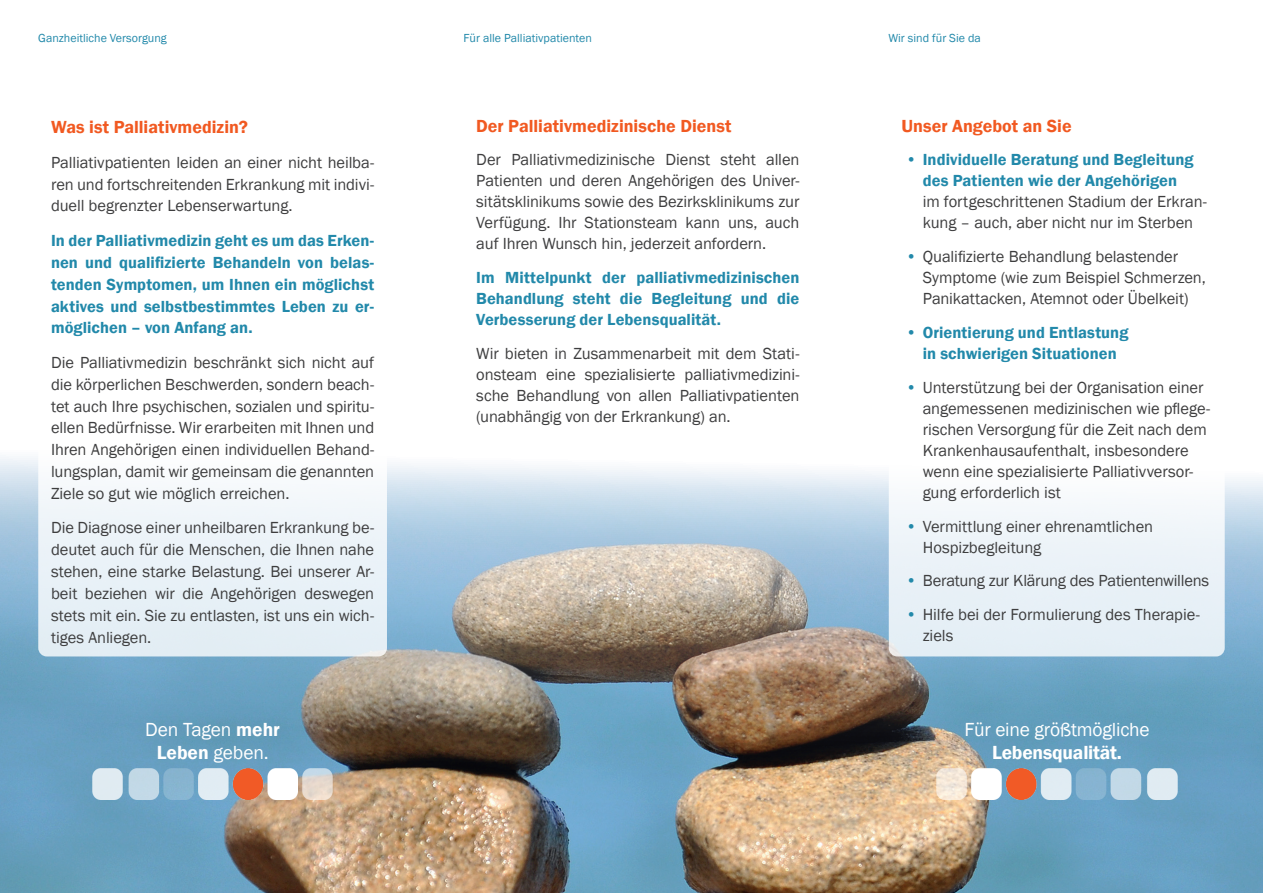
<style>
.page{position:relative;width:1263px;height:893px;background:#fff}
.page>*{position:absolute;margin:0;border:0;box-sizing:border-box;transform-origin:0 0}
.t1{font:19.5px/23.4px "Franklin Gothic";letter-spacing:-.01em;color:#fff;text-align:center}
.t2{font:600 19.5px "Franklin Gothic";letter-spacing:-.01em;color:#fff}
.t3{font:600 18px "Franklin Gothic";color:#f15921}
.t4{font:16.5px/21px "Franklin Gothic";letter-spacing:-.005em;color:#3e3e3f}
.t5{font:600 16.5px/21px "Franklin Gothic";letter-spacing:.005em;color:#2289aa;text-align:center}
.t6{font:12px "Franklin Gothic";color:#2289aa}
.s1{font-weight:400}
.s2{color:#2289aa}
.s3{font-weight:600}
</style>
<div class="page">
<img style="left:0;top:457px;width:1263px;height:436px">
<div style="left:889px;top:106px;width:336px;height:550px;background:linear-gradient(to bottom,#fff,#ebf3f8);border-radius:9px"></div>
<div style="left:38px;top:106px;width:349px;height:550px;background:linear-gradient(to bottom,#fff,#eaf2f7);border-radius:9px"></div>
<img style="left:92px;top:768px;width:241px;height:31px">
<img style="left:936px;top:768px;width:241px;height:31px">
<p class="t6" style="left:38px;top:31px;width:130px">Ganzheitliche Versorgung</p>
<p class="t6" style="left:463px;top:31px;width:130px">Für alle Palliativpatienten</p>
<p class="t6" style="left:888px;top:31px;width:94px">Wir sind für Sie da</p>
<p class="t3" style="left:51px;top:116px;width:198px">Was ist Palliativmedizin?</p>
<p class="t4" style="left:51px;top:152px;width:325px;line-height:21.9px;text-align:justify">Palliativpatienten leiden an einer nicht heilba&shy;ren und fortschreitenden Erkrankung mit indivi&shy;duell begrenzter Lebenserwartung.</p>
<p class="t5" style="left:51px;top:230px;width:325px;line-height:21.9px;text-align:justify">In der Palliativmedizin geht es um das Erken&shy;nen und qualifizierte Behandeln von belas&shy;tenden Symptomen, um Ihnen ein möglichst aktives und selbstbestimmtes Leben zu er&shy;möglichen – von Anfang an.</p>
<p class="t4" style="left:51px;top:352px;width:325px;line-height:21.9px;text-align:justify">Die Palliativmedizin beschränkt sich nicht auf die körperlichen Beschwerden, sondern beach&shy;tet auch Ihre psychischen, sozialen und spiritu&shy;ellen Bedürfnisse. Wir erarbeiten mit Ihnen und Ihren Angehörigen einen individuellen Behand&shy;lungsplan, damit wir gemeinsam die genannten Ziele so gut wie möglich erreichen.</p>
<p class="t4" style="left:51px;top:517px;width:325px;line-height:21.9px;text-align:justify">Die Diagnose einer unheilbaren Erkrankung be&shy;deutet auch für die Menschen, die Ihnen nahe stehen, eine starke Belastung. Bei unserer Ar&shy;beit beziehen wir die Angehörigen deswegen stets mit ein. Sie zu entlasten, ist uns ein wich&shy;tiges Anliegen.</p>
<p class="t3" style="left:476px;top:115px;width:257px">Der Palliativmedizinische Dienst</p>
<p class="t4" style="left:476px;top:150px;width:325px;text-align:justify">Der Palliativmedizinische Dienst steht allen Patienten und deren Angehörigen des Univer&shy;sitätsklinikums sowie des Bezirksklinikums zur Verfügung. Ihr Stationsteam kann uns, auch auf Ihren Wunsch hin, jederzeit anfordern.</p>
<p class="t5" style="left:476px;top:267px;width:325px;text-align:justify">Im Mittelpunkt der palliativmedizinischen Behandlung steht die Begleitung und die Verbesserung der Lebensqualität.</p>
<p class="t4" style="left:476px;top:343px;width:325px;text-align:justify">Wir bieten in Zusammenarbeit mit dem Stati&shy;onsteam eine spezialisierte palliativmedizini&shy;sche Behandlung von allen Palliativpatienten (unabhängig von der Erkrankung) an.</p>
<p class="t3" style="left:901px;top:115px;width:172px">Unser Angebot an Sie</p>
<p class="t5" style="left:906px;top:150px;width:289px"><span class="s1">•</span> Individuelle Beratung und Begleitung des Patienten wie der Angehörigen</p>
<p class="t4" style="left:923px;top:192px;width:286px">im fortgeschrittenen Stadium der Erkran&shy;kung – auch, aber nicht nur im Sterben</p>
<p class="t4" style="left:923px;top:247px;width:285px;text-indent:-17px"><span class="s2">•</span> Qualifizierte Behandlung belastender<br>Symptome (wie zum Beispiel Schmerzen,<br>Panikattacken, Atemnot oder Übelkeit)</p>
<p class="t5" style="left:906px;top:322px;width:224px"><span class="s1">•</span> Orientierung und Entlastung in schwierigen Situationen</p>
<p class="t4" style="left:923px;top:377px;width:289px;text-indent:-17px"><span class="s2">•</span> Unterstützung bei der Organisation einer angemessenen medizinischen wie pflege&shy;rischen Versorgung für die Zeit nach dem Krankenhausaufenthalt, insbesondere wenn eine spezialisierte Palliativversor&shy;gung erforderlich ist</p>
<p class="t4" style="left:923px;top:516px;width:232px;text-indent:-17px"><span class="s2">•</span> Vermittlung einer ehrenamtlichen<br>Hospizbegleitung</p>
<p class="t4" style="left:906px;top:571px;width:305px"><span class="s2">•</span> Beratung zur Klärung des Patientenwillens</p>
<p class="t4" style="left:923px;top:604px;width:279px;text-indent:-17px"><span class="s2">•</span> Hilfe bei der Formulierung des Therapie&shy;ziels</p>
<p class="t1" style="left:145px;top:718px;width:136px">Den Tagen <span class="s3">mehr<br>Leben</span> geben.</p>
<p class="t1" style="left:964px;top:718px;width:187px">Für eine größtmögliche</p>
<p class="t2" style="left:992px;top:740px;width:131px">Lebensqualität.</p>
</div>
